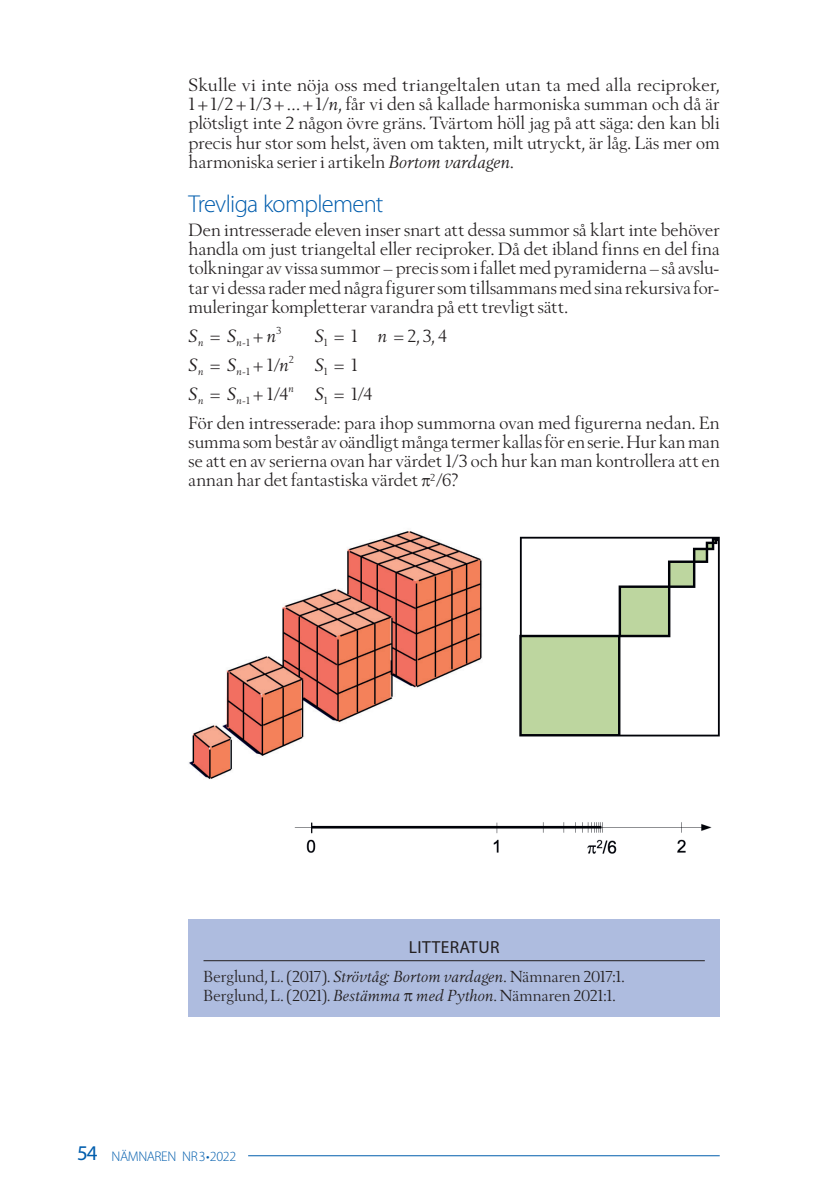
<style>
.page{position:relative;width:819px;height:1201px;background:#fff}
.page>*{position:absolute;margin:0;border:0;box-sizing:border-box;transform-origin:0 0}
.t1{font:300 24.5px "Myriad Pro";letter-spacing:-.03em;color:#015dad}
.t2{font:17.5px/19.2px "Berling Nova Display Pro";letter-spacing:.005em;color:#231f20;text-align:justify}
.t3{font:italic 17.5px "Berling Nova Display Pro";color:#231f20}
.t4{font:17.5px "Myriad Pro";letter-spacing:.02em;color:#231f20}
.t5{font:15.75px/19.2px "Berling Nova Display Pro";color:#231f20}
.t6{font:300 14px "Myriad Pro";letter-spacing:-.03em;color:#015dad}
.s1{font-style:italic}
.s2{font-style:normal}
.s3{font-weight:400;font-size:21px}
</style>
<div class="page">
<hr style="left:248px;top:1155px;width:471px;height:1px;background:#015dad">
<div style="left:189px;top:919px;width:530px;height:97px;background:#aebcdf"></div>
<hr style="left:203px;top:960px;width:501px;height:1px;background:#231f20">
<img style="left:189px;top:531px;width:293px;height:249px">
<img style="left:519px;top:536px;width:201px;height:201px">
<img style="left:294px;top:822px;width:418px;height:32px">
<p class="t2" style="left:189px;top:75px;width:532px">Skulle vi inte nöja oss med triangeltalen utan ta med alla reciproker, 1+1/2+1/3+…+1/<span class="s1">n</span>, får vi den så kallade harmoniska summan och då är plötsligt inte 2 någon övre gräns. Tvärtom höll jag på att säga: den kan bli precis hur stor som helst, även om takten, milt utryckt, är låg. Läs mer om harmoniska serier i artikeln <span class="s1">Bortom vardagen</span>.</p>
<h1 class="t1" style="left:189px;top:190px;width:196px">Trevliga komplement</h1>
<p class="t2" style="left:189px;top:220px;width:532px">Den intresserade eleven inser snart att dessa summor så klart inte behöver handla om just triangeltal eller reciproker. Då det ibland finns en del fina tolkningar av vissa summor – precis som i fallet med pyramiderna – så avslu&shy;tar vi dessa rader med några figurer som tillsammans med sina rekursiva for&shy;muleringar kompletterar varandra på ett trevligt sätt.</p>
<p class="t3" style="left:189px;top:325px;width:94px">S<sub>n</sub> <span class="s2">=</span> S<sub>n</sub><sub>-1</sub> <span class="s2">+</span> n<sup>3</sup></p>
<p class="t2" style="left:189px;top:321px;width:532px;line-height:28.9px;text-align:left;text-indent:126px"><span class="s1">S</span><sub>1</sub> = 1 <span class="s1">n</span> = 2, 3, 4<br><span class="s1">S</span><sub>n</sub> = <span class="s1">S</span><sub>n</sub><sub>-1</sub> + 1/<span class="s1">n</span><sup>2</sup> <span class="s1">S</span><sub>1</sub> = 1<br><span class="s1">S</span><sub>n</sub> = <span class="s1">S</span><sub>n</sub><sub>-1</sub> + 1/4<sup>n</sup> <span class="s1">S</span><sub>1</sub> = 1/4<br>För den intresserade: para ihop summorna ovan med figurerna nedan. En</p>
<p class="t2" style="left:189px;top:432px;width:532px">summa som består av oändligt många termer kallas för en serie. Hur kan man se att en av serierna ovan har värdet 1/3 och hur kan man kontrollera att en annan har det fantastiska värdet <sup>2</sup>/6?</p>
<p class="t4" style="left:409px;top:937px;width:92px">LITTERATUR</p>
<p class="t5" style="left:203px;top:966px;width:422px">Berglund, L. (2017). <span class="s1">Strövtåg: Bortom vardagen</span>. Nämnaren 2017:1.<br>Berglund, L. (2021). <span class="s1">Bestämma med Python.</span> Nämnaren 2021:1.</p>
<p class="t6" style="left:77px;top:1148px;width:161px"><span class="s3">54</span> NÄMNAREN NR3•2022</p>
</div>
